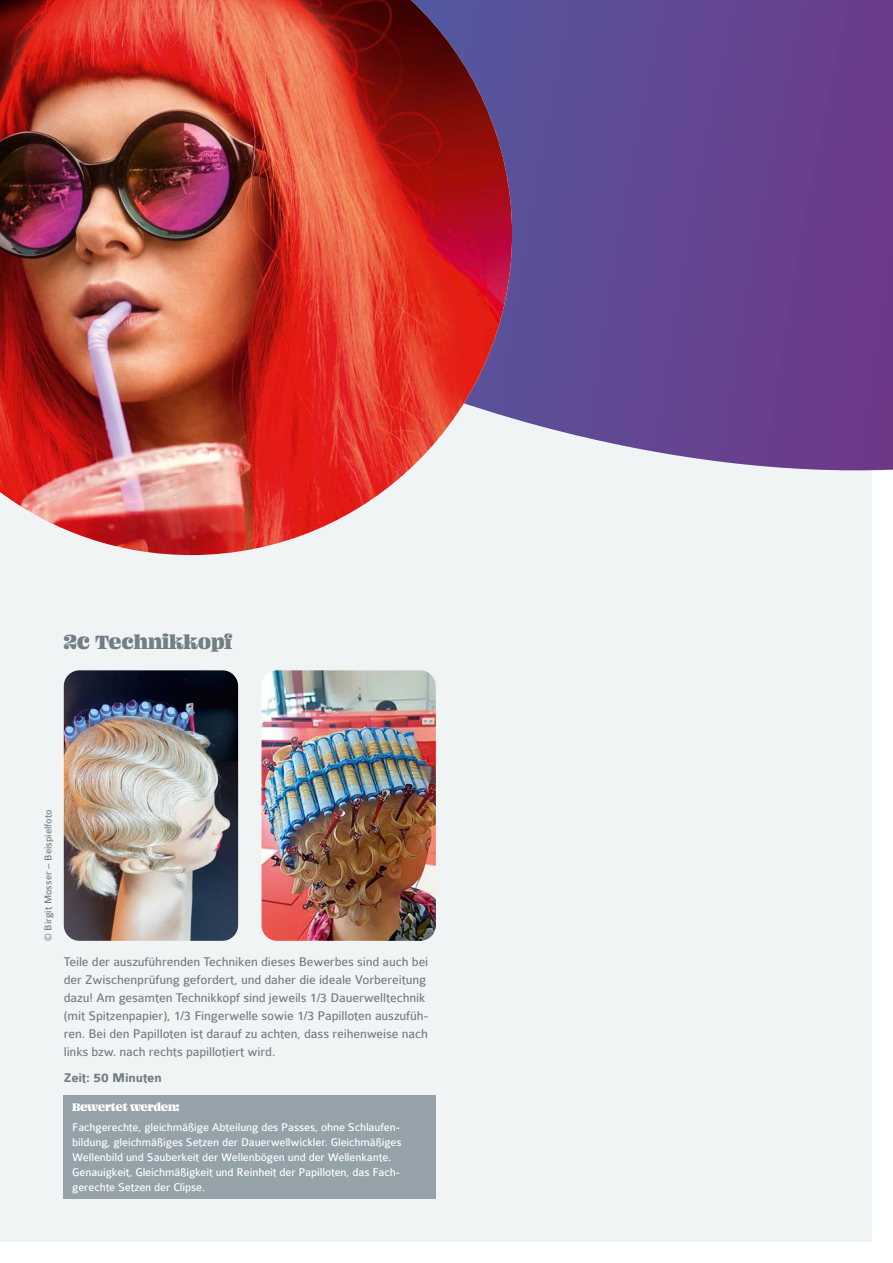
<style>
.page{position:relative;width:893px;height:1263px;background:#fff}
.page>*{position:absolute;margin:0;border:0;box-sizing:border-box;transform-origin:0 0}
.ÜS2{font:21px "Ohno Fatface 16 Pt";letter-spacing:-.01em;color:#717e85}
.CONTENT{font:13.5px/18px "Colaborate";letter-spacing:-.01em;color:#717e85}
.FT_small{font:700 13.5px "Colaborate";letter-spacing:-.01em;color:#717e85}
.CONTENT-2{font:12px/15px "Colaborate";letter-spacing:-.01em;color:#fff}
.ÜS2_xsmall{font:12px "Ohno Fatface 16 Pt";letter-spacing:-.02em;color:#fff}
.CONTENT-3{font:10.5px "Colaborate";color:#717e85}
.s1{font-size:22.5px}
</style>
<div class="page">
<div style="left:0;top:57px;width:872px;height:1185px;background:#f1f4f5"></div>
<svg style="left:512px;top:0;width:381px;height:471px;background:#684b94"></svg>
<img style="left:0;top:0;width:512px;height:555px">
<img style="left:261px;top:670px;width:175px;height:271px">
<img style="left:64px;top:670px;width:174px;height:271px">
<div style="left:64px;top:1095px;width:372px;height:104px;background:#96a2a9"></div>
<p class="ÜS2" style="left:64px;top:627px;width:170px"><span class="s1">2c</span> Technikkopf</p>
<p class="CONTENT-3" style="left:43px;top:941px;width:133px;rotate:-90deg">© Birgit Mosser – Beispielfoto</p>
<p class="CONTENT" style="left:64px;top:952px;width:366px">Teile der auszuführenden Techniken dieses Bewerbes sind auch bei der Zwischenprüfung gefordert, und daher die ideale Vorbereitung dazu! Am gesamten Technikkopf sind jeweils 1/3 Dauerwelltechnik (mit Spitzenpapier), 1/3 Fingerwelle sowie 1/3 Papilloten auszufüh&shy;ren. Bei den Papilloten ist darauf zu achten, dass reihenweise nach links bzw. nach rechts papillotiert wird.</p>
<p class="FT_small" style="left:64px;top:1071px;width:100px">Zeit: 50 Minuten</p>
<p class="ÜS2_xsmall" style="left:72px;top:1099px;width:109px">Bewertet werden:</p>
<p class="CONTENT-2" style="left:72px;top:1119px;width:331px">Fachgerechte, gleichmäßige Abteilung des Passes, ohne Schlaufen&shy;bildung, gleichmäßiges Setzen der Dauerwellwickler. Gleichmäßiges Wellenbild und Sauberkeit der Wellenbögen und der Wellenkante.<br>Genauigkeit, Gleichmäßigkeit und Reinheit der Papilloten, das Fach&shy;gerechte Setzen der Clipse.</p>
</div>
